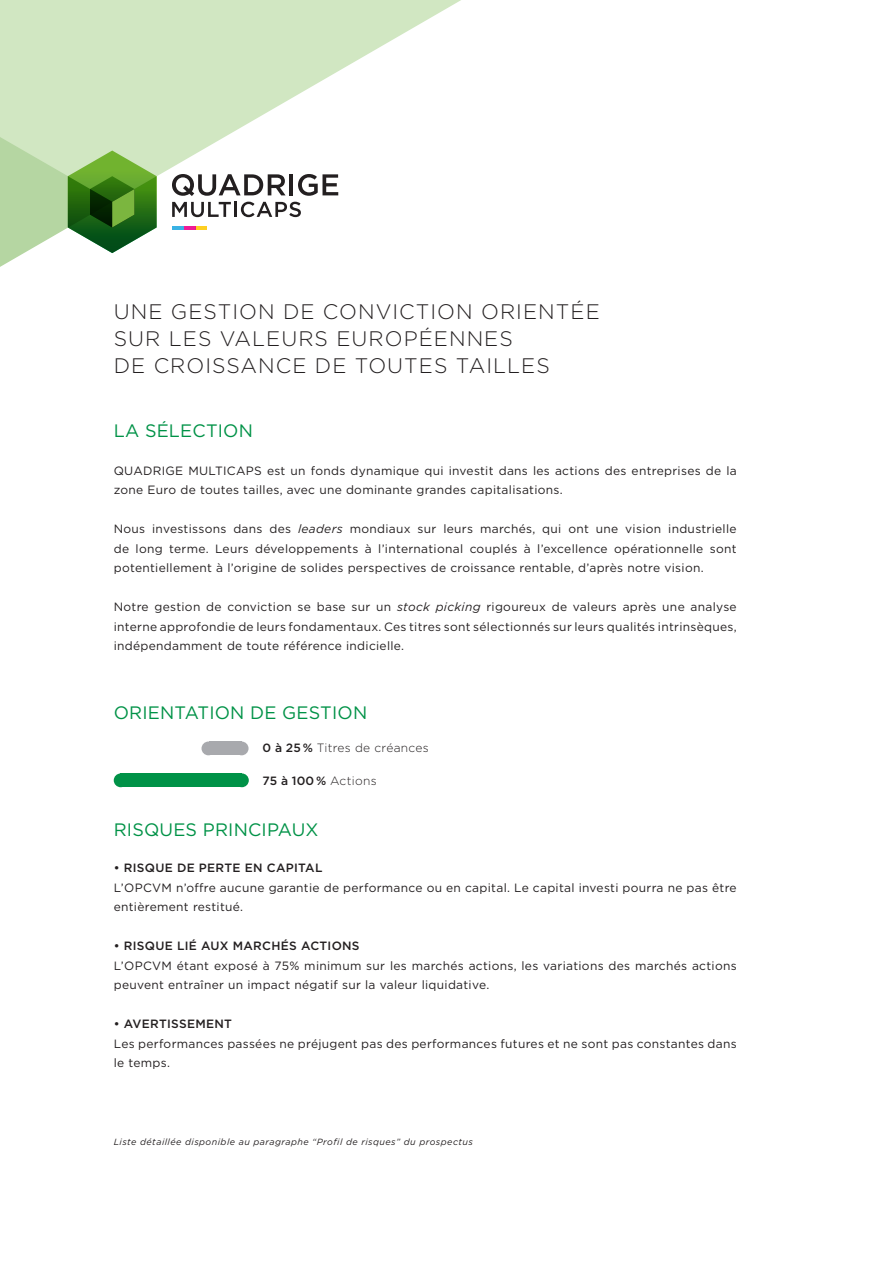
<style>
.page{position:relative;width:893px;height:1263px;background:#fff}
.page>*{position:absolute;margin:0;border:0;box-sizing:border-box;transform-origin:0 0}
.t1{font:300 21px/27px "Gotham";letter-spacing:.05em;color:#231f20}
.t2{font:18px "Gotham";letter-spacing:.01em;color:#009247}
.t3{font:12px/19.5px "Gotham";letter-spacing:.025em;color:#231f20}
.t4{font:500 12px "Gotham";letter-spacing:.025em;color:#231f20}
.t5{font:300 12px "Gotham";letter-spacing:.025em;color:#231f20}
.t6{font:italic 9px "Gotham";letter-spacing:.05em;color:#231f20}
.s1{font-style:italic}
.s2{font-weight:500}
.s3{font-weight:300}
</style>
<div class="page">
<svg style="left:112px;top:0;width:349px;height:227px"></svg>
<svg style="left:0;top:0;width:112px;height:267px;background:#cde4be"></svg>
<div style="left:124px;top:773px;width:115px;height:14px;background:#009247"></div>
<div style="left:114px;top:773px;width:14px;height:14px;background:#009247;border-radius:50%"></div>
<div style="left:235px;top:773px;width:14px;height:14px;background:#009247;border-radius:50%"></div>
<svg style="left:211px;top:741px;width:28px;height:14px"></svg>
<div style="left:202px;top:741px;width:13px;height:14px;background:#a8a9ad;border-radius:50%"></div>
<div style="left:235px;top:741px;width:14px;height:14px;background:#a8a9ad;border-radius:50%"></div>
<svg style="left:172px;top:174px;width:114px;height:22px"></svg>
<hr style="left:290px;top:174px;width:3px;height:21px;background:#231f20">
<svg style="left:298px;top:174px;width:40px;height:22px"></svg>
<svg style="left:172px;top:202px;width:59px;height:15px"></svg>
<hr style="left:234px;top:202px;width:3px;height:15px;background:#231f20">
<svg style="left:241px;top:202px;width:60px;height:15px"></svg>
<svg style="left:172px;top:227px;width:35px;height:3px"></svg>
<svg style="left:68px;top:151px;width:89px;height:102px;background:#62974c"></svg>
<h1 class="t1" style="left:114px;top:297px;width:417px">UNE GESTION DE CONVICTION ORIENTÉE<br>SU R LES</h1>
<h1 class="t1" style="left:220px;top:324px;width:16px">VALEU</h1>
<h1 class="t1" style="left:298px;top:324px;width:104px">RS EU ROPÉENNES</h1>
<h1 class="t1" style="left:114px;top:351px;width:89px">DE CROISSANCE</h1>
<h1 class="t1" style="left:315px;top:351px;width:56px">DE TOUTES</h1>
<h1 class="t1" style="left:456px;top:351px;width:15px">TAILLES</h1>
<h2 class="t2" style="left:114px;top:419px;width:141px">La sélection</h2>
<p class="t3" style="left:114px;top:460px;width:624px">Quadrige Multicaps est un fonds dynamique qui investit dans les actions des entreprises de la zone Euro de toutes tailles, avec une dominante grandes capitalisations.</p>
<p class="t3" style="left:114px;top:519px;width:624px;text-align:justify">Nous investissons dans des <span class="s1">leaders</span> mondiaux sur leurs marchés, qui ont une vision industrielle de long terme. Leurs développements à l’international couplés à l’excellence opérationnelle sont potentiellement à l’origine de solides perspectives de croissance rentable, d’après notre vision.</p>
<p class="t3" style="left:114px;top:597px;width:624px;text-align:justify">Notre gestion de conviction se base sur un <span class="s1">stock picking</span> rigoureux de valeurs après une analyse interne approfondie de leurs fondamentaux. Ces titres sont sélectionnés sur leurs qualités intrinsèques, indépendamment de toute référence indicielle.</p>
<h2 class="t2" style="left:114px;top:701px;width:255px">Orientation de gestion</h2>
<p class="t5" style="left:263px;top:740px;width:168px"><span class="s2">0 À 25 %</span> TITRES DE CRÉANCES</p>
<p class="t4" style="left:263px;top:773px;width:116px">75 À 100 % <span class="s3">ACTIONS</span></p>
<h2 class="t2" style="left:114px;top:818px;width:206px">Risques principaux</h2>
<p class="t4" style="left:114px;top:860px;width:210px">• RISQUE DE PERTE EN CAPITAL</p>
<p class="t3" style="left:114px;top:877px;width:624px">L’OPCVM n’offre aucune garantie de performance ou en capital. Le capital investi pourra ne pas être entièrement restitué.</p>
<p class="t4" style="left:114px;top:938px;width:247px">• RISQUE LIÉ AUX MARCHÉS ACTIONS</p>
<p class="t3" style="left:114px;top:955px;width:624px">L’OPCVM étant exposé à 75% minimum sur les marchés actions, les variations des marchés actions peuvent entraîner un impact négatif sur la valeur liquidative.</p>
<p class="t4" style="left:114px;top:1016px;width:55px">• AVERTISSEMENT</p>
<p class="t3" style="left:114px;top:1033px;width:624px">Les performances passées ne préjugent pas des performances futures et ne sont pas constantes dans le temps.</p>
<p class="t6" style="left:114px;top:1136px;width:361px">Liste détaillée disponible au paragraphe “Profil de risques” du prospectus</p>
</div>
